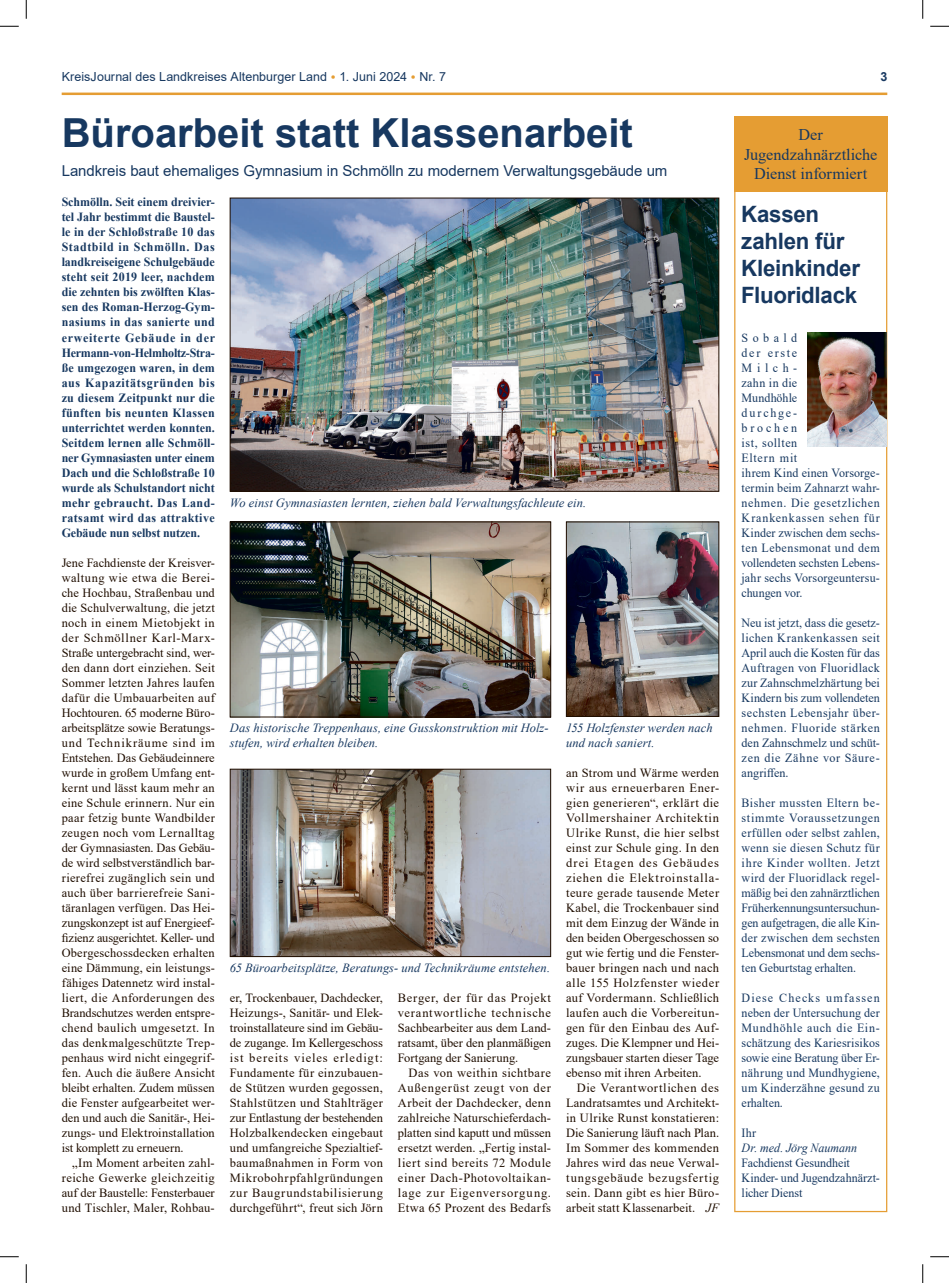
<style>
.page{position:relative;width:949px;height:1283px;background:#fff}
.page>*{position:absolute;margin:0;border:0;box-sizing:border-box;transform-origin:0 0}
.t1{font:700 40px "Arial";color:#173860}
.t2{font:700 22.5px/27px "Arial";letter-spacing:-.015em;color:#173860}
.t3{font:16.25px/19.5px "Times New Roman";letter-spacing:.005em;color:#173860;text-align:center}
.t4{font:15px "Arial";letter-spacing:-.005em;color:#173860}
.t5{font:12.5px/15px "Times New Roman";letter-spacing:.01em;color:#200e00;text-align:justify}
.t6{font:12.5px/15px "Times New Roman";letter-spacing:.015em;color:#173860;scale:.96 1}
.t7{font:700 12.5px/15px "Times New Roman";letter-spacing:.035em;color:#173860;text-align:justify;scale:.96 1}
.t8{font:12.5px/15px "Times New Roman";letter-spacing:.015em;color:#173860;text-align:justify}
.t9{font:italic 12.5px/15px "Times New Roman";letter-spacing:.005em;color:#173860}
.t10{font:12.5px "Arial";letter-spacing:.005em;color:#173860}
.t11{font:italic 12.5px "Times New Roman";letter-spacing:.005em;color:#173860;scale:.96 1}
.t12{font:700 12.5px "Arial";color:#173860}
.s1{font-size:13.75px;color:#e59d33}
.s2{font-style:italic}
</style>
<div class="page">
<hr style="left:62px;top:92px;width:825px;height:3px;background:#e59d33">
<img style="left:232px;top:200px;width:485px;height:289px">
<div style="left:230px;top:198px;width:489px;height:293px;border:1px solid #200e00"></div>
<img style="left:568px;top:523px;width:149px;height:191px">
<div style="left:566px;top:521px;width:153px;height:195px;border:1px solid #200e00"></div>
<img style="left:232px;top:770px;width:317px;height:184px">
<div style="left:230px;top:768px;width:321px;height:188px;border:1px solid #200e00"></div>
<img style="left:232px;top:523px;width:317px;height:192px">
<div style="left:230px;top:521px;width:321px;height:196px;border:1px solid #200e00"></div>
<div style="left:734px;top:176px;width:153px;height:1035px;border:1px solid #e59d33"></div>
<div style="left:734px;top:116px;width:153px;height:75px;background:#e59d33"></div>
<img style="left:808px;top:332px;width:78px;height:114px">
<svg style="left:0;top:25px;width:19px;height:2px"></svg>
<svg style="left:930px;top:25px;width:19px;height:2px"></svg>
<svg style="left:0;top:1256px;width:19px;height:1px"></svg>
<svg style="left:930px;top:1256px;width:19px;height:1px"></svg>
<svg style="left:25px;top:0;width:2px;height:19px"></svg>
<svg style="left:25px;top:1264px;width:2px;height:18px"></svg>
<svg style="left:922px;top:0;width:1px;height:19px"></svg>
<svg style="left:922px;top:1264px;width:1px;height:18px"></svg>
<p class="t10" style="left:62px;top:68px;width:386px">KreisJournal des Landkreises Altenburger Land <span class="s1">•</span> 1. Juni 2024 <span class="s1">•</span> Nr. 7</p>
<p class="t12" style="left:880px;top:67px;width:8px">3</p>
<h1 class="t1" style="left:62px;top:104px;width:573px">Büroarbeit statt Klassenarbeit</h1>
<p class="t4" style="left:62px;top:160px;width:607px">Landkreis baut ehemaliges Gymnasium in Schmölln zu modernem Verwaltungsgebäude um</p>
<p class="t7" style="left:62px;top:194px;width:161px">Schmölln. Seit einem dreivier&shy;tel Jahr bestimmt die Baustel&shy;le in der Schloßstraße 10 das Stadtbild in Schmölln. Das landkreiseigene Schulgebäude steht seit 2019 leer, nachdem die zehnten bis zwölften Klas&shy;sen des Roman-Herzog-Gym&shy;nasiums in das sanierte und erweiterte Gebäude in der Hermann-von-Helmholtz-Stra&shy;ße umgezogen waren, in dem aus Kapazitätsgründen bis zu diesem Zeitpunkt nur die fünften bis neunten Klassen unterrichtet werden konnten.<br>Seitdem lernen alle Schmöll&shy;ner Gymnasiasten unter einem Dach und die Schloßstraße 10 wurde als Schulstandort nicht mehr gebraucht. Das Land&shy;ratsamt wird das attraktive Gebäude nun selbst nutzen.</p>
<p class="t5" style="left:62px;top:554px;width:155px">Jene Fachdienste der Kreisver&shy;waltung wie etwa die Berei&shy;che Hochbau, Straßenbau und die Schulverwaltung, die jetzt noch in einem Mietobjekt in der Schmöllner Karl-Marx-Straße untergebracht sind, wer&shy;den dann dort einziehen. Seit Sommer letzten Jahres laufen dafür die Umbauarbeiten auf Hochtouren. 65 moderne Büro&shy;arbeitsplätze sowie Beratungs&shy;und Technikräume sind im Entstehen. Das Gebäudeinnere wurde in großem Umfang ent&shy;kernt und lässt kaum mehr an eine Schule erinnern. Nur ein paar fetzig bunte Wandbilder zeugen noch vom Lernalltag der Gymnasiasten. Das Gebäu&shy;de wird selbstverständlich bar&shy;rierefrei zugänglich sein und auch über barrierefreie Sani&shy;täranlagen verfügen. Das Hei&shy;zungskonzept ist auf Energieef&shy;fizienz ausgerichtet. Keller- und Obergeschossdecken erhalten eine Dämmung, ein leistungs&shy;fähiges Datennetz wird instal&shy;liert, die Anforderungen des Brandschutzes werden entspre&shy;chend baulich umgesetzt. In das denkmalgeschützte Trep&shy;penhaus wird nicht eingegrif&shy;fen. Auch die äußere Ansicht bleibt erhalten. Zudem müssen die Fenster aufgearbeitet wer&shy;den und auch die Sanitär-, Hei&shy;zungs- und Elektroinstallation ist komplett zu erneuern.</p>
<p class="t5" style="left:62px;top:1154px;width:155px;text-indent:11px">„Im Moment arbeiten zahl&shy;reiche Gewerke gleichzeitig auf der Baustelle: Fensterbauer und Tischler, Maler, Rohbau-</p>
<h3 class="t3" style="left:744px;top:124px;width:135px">Der<br>Jugendzahnärztliche<br>Dienst informiert</h3>
<h2 class="t2" style="left:741px;top:200px;width:120px">Kassen zahlen für<br>Kleinkinder<br>Fluoridlack</h2>
<p class="t6" style="left:742px;top:329px;width:145px">Sobald<br>der erste<br>Milch-<br>zahn in die<br>Mundhöhle<br>durchge-<br>brochen<br>ist, sollten<br>Eltern mit<br>ihrem Kind einen Vorsorge&shy;termin beim Zahnarzt wahr&shy;nehmen. Die gesetzlichen<br>Krankenkassen sehen für<br>Kinder zwischen dem sechs&shy;ten Lebensmonat und dem vollendeten sechsten Lebens&shy;jahr sechs Vorsorgeuntersu&shy;chungen vor.</p>
<p class="t8" style="left:742px;top:614px;width:140px">Neu ist jetzt, dass die gesetz&shy;lichen Krankenkassen seit April auch die Kosten für das Auftragen von Fluoridlack zur Zahnschmelzhärtung bei Kindern bis zum vollendeten sechsten Lebensjahr über&shy;nehmen. Fluoride stärken den Zahnschmelz und schüt&shy;zen die Zähne vor Säure&shy;angriffen.</p>
<p class="t6" style="left:742px;top:794px;width:145px;text-align:justify">Bisher mussten Eltern be&shy;stimmte Voraussetzungen erfüllen oder selbst zahlen, wenn sie diesen Schutz für ihre Kinder wollten. Jetzt wird der Fluoridlack regel&shy;mäßig bei den zahnärztlichen Früherkennungsuntersuchun&shy;gen aufgetragen, die alle Kin&shy;der zwischen dem sechsten Lebensmonat und dem sechs&shy;ten Geburtstag erhalten.</p>
<p class="t6" style="left:742px;top:989px;width:145px;text-align:justify">Diese Checks umfassen neben der Untersuchung der Mundhöhle auch die Ein&shy;schätzung des Kariesrisikos sowie eine Beratung über Er&shy;nährung und Mundhygiene, um Kinderzähne gesund zu erhalten.</p>
<p class="t6" style="left:742px;top:1124px;width:17px">Ihr</p>
<p class="t11" style="left:742px;top:1138px;width:122px">Dr. med. Jörg Naumann</p>
<p class="t6" style="left:742px;top:1154px;width:145px">Fachdienst Gesundheit<br>Kinder- und Jugendzahnärzt&shy;licher Dienst</p>
<p class="t9" style="left:230px;top:494px;width:358px">Wo einst Gymnasiasten lernten, ziehen bald Verwaltungsfachleute ein.</p>
<p class="t9" style="left:230px;top:719px;width:320px">Das historische Treppenhaus, eine Gusskonstruktion mit Holz&shy;stufen, wird erhalten bleiben.</p>
<p class="t9" style="left:566px;top:719px;width:148px">155 Holzfenster werden nach und nach saniert.</p>
<p class="t5" style="left:566px;top:764px;width:155px">an Strom und Wärme werden wir aus erneuerbaren Ener&shy;gien generieren“, erklärt die Vollmershainer Architektin Ulrike Runst, die hier selbst einst zur Schule ging. In den drei Etagen des Gebäudes ziehen die Elektroinstalla&shy;teure gerade tausende Meter Kabel, die Trockenbauer sind mit dem Einzug der Wände in den beiden Obergeschossen so gut wie fertig und die Fenster&shy;bauer bringen nach und nach alle 155 Holzfenster wieder auf Vordermann. Schließlich laufen auch die Vorbereitun&shy;gen für den Einbau des Auf&shy;zuges. Die Klempner und Hei&shy;zungsbauer starten dieser Tage ebenso mit ihren Arbeiten.</p>
<p class="t5" style="left:566px;top:1079px;width:155px;text-indent:11px">Die Verantwortlichen des Landratsamtes und Architekt&shy;in Ulrike Runst konstatieren:<br>Die Sanierung läuft nach Plan.<br>Im Sommer des kommenden Jahres wird das neue Verwal&shy;tungsgebäude bezugsfertig sein. Dann gibt es hier Büro&shy;arbeit statt Klassenarbeit. <span class="s2">JF</span></p>
<p class="t9" style="left:230px;top:959px;width:322px">65 Büroarbeitsplätze, Beratungs- und Technikräume entstehen.</p>
<p class="t5" style="left:230px;top:989px;width:155px">er, Trockenbauer, Dachdecker, Heizungs-, Sanitär- und Elek&shy;troinstallateure sind im Gebäu&shy;de zugange. Im Kellergeschoss ist bereits vieles erledigt:<br>Fundamente für einzubauen&shy;de Stützen wurden gegossen, Stahlstützen und Stahlträger zur Entlastung der bestehenden Holzbalkendecken eingebaut und umfangreiche Spezialtief&shy;baumaßnahmen in Form von Mikrobohrpfahlgründungen zur Baugrundstabilisierung durchgeführt“, freut sich Jörn</p>
<p class="t5" style="left:398px;top:989px;width:155px">Berger, der für das Projekt verantwortliche technische Sachbearbeiter aus dem Land&shy;ratsamt, über den planmäßigen Fortgang der Sanierung.</p>
<p class="t5" style="left:398px;top:1064px;width:155px;text-indent:11px">Das von weithin sichtbare Außengerüst zeugt von der Arbeit der Dachdecker, denn zahlreiche Naturschieferdach&shy;platten sind kaputt und müssen ersetzt werden. „Fertig instal&shy;liert sind bereits 72 Module einer Dach-Photovoltaikan&shy;lage zur Eigenversorgung.<br>Etwa 65 Prozent des Bedarfs</p>
</div>
